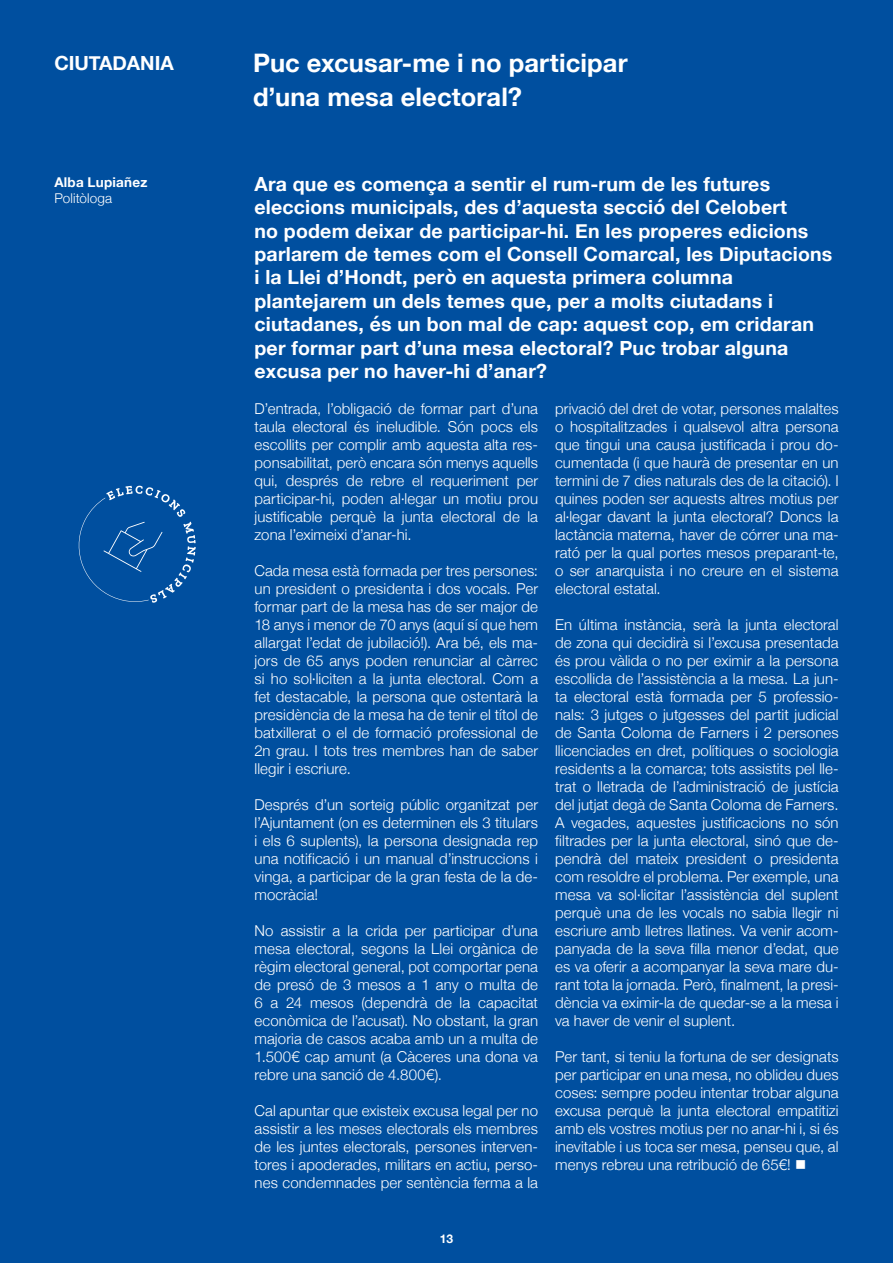
<style>
.page{position:relative;width:893px;height:1263px;background:#004f9f}
.page>*{position:absolute;margin:0;border:0;box-sizing:border-box;transform-origin:0 0}
.t1{font:700 25.5px/34.5px "Helvetica Neue";letter-spacing:.005em;color:#fff}
.t2{font:700 19.5px/23.4px "Helvetica Neue";letter-spacing:.01em;color:#fff}
.t3{font:300 15px/18px "Helvetica Neue";letter-spacing:.01em;color:#fff;text-align:justify}
.t4{font:700 13.5px "Helvetica Neue";letter-spacing:.02em;color:#fff}
.t5{font:300 13.5px "Helvetica Neue";letter-spacing:.01em;color:#fff}
.t6{font:700 12px "Helvetica Neue";color:#fff}
</style>
<div class="page">
<hr style="left:0;top:0;width:1px;height:1263px;background:#faf4ed">
<svg style="left:78px;top:486px;width:118px;height:117px"></svg>
<h2 class="t2" style="left:54px;top:52px;width:121px">CIUTADANIA</h2>
<p class="t4" style="left:54px;top:172px;width:95px">Alba Lupiañez</p>
<p class="t5" style="left:54px;top:187px;width:59px">Politòloga</p>
<h1 class="t1" style="left:253px;top:46px;width:376px">Puc excusar-me i no participar d’una mesa electoral?</h1>
<p class="t2" style="left:254px;top:173px;width:579px">Ara que es comença a sentir el rum-rum de les futures eleccions municipals, des d’aquesta secció del Celobert<br>no podem deixar de participar-hi. En les properes edicions parlarem de temes com el Consell Comarcal, les Diputacions i la Llei d’Hondt, però en aquesta primera columna plantejarem un dels temes que, per a molts ciutadans i ciutadanes, és un bon mal de cap: aquest cop, em cridaran per formar part d’una mesa electoral? Puc trobar alguna excusa per no haver-hi d’anar?</p>
<p class="t3" style="left:254px;top:399px;width:285px">D’entrada, l’obligació de formar part d’una taula electoral és ineludible. Són pocs els escollits per complir amb aquesta alta res&shy;ponsabilitat, però encara són menys aquells qui, després de rebre el requeriment per participar-hi, poden al·legar un motiu prou justificable perquè la junta electoral de la zona l’eximeixi d’anar-hi.</p>
<p class="t3" style="left:254px;top:561px;width:285px">Cada mesa està formada per tres persones: un president o presidenta i dos vocals. Per formar part de la mesa has de ser major de 18 anys i menor de 70 anys (aquí sí que hem allargat l’edat de jubilació!). Ara bé, els ma&shy;jors de 65 anys poden renunciar al càrrec si ho sol·liciten a la junta electoral. Com a fet destacable, la persona que ostentarà la presidència de la mesa ha de tenir el títol de batxillerat o el de formació professional de 2n grau. I tots tres membres han de saber llegir i escriure.</p>
<p class="t3" style="left:254px;top:795px;width:285px">Després d’un sorteig públic organitzat per l’Ajuntament (on es determinen els 3 titulars i els 6 suplents), la persona designada rep una notificació i un manual d’instruccions i vinga, a participar de la gran festa de la de&shy;mocràcia!</p>
<p class="t3" style="left:254px;top:921px;width:285px">No assistir a la crida per participar d’una mesa electoral, segons la Llei orgànica de règim electoral general, pot comportar pena de presó de 3 mesos a 1 any o multa de 6 a 24 mesos (dependrà de la capacitat econòmica de l’acusat). No obstant, la gran majoria de casos acaba amb un a multa de 1.500€ cap amunt (a Càceres una dona va rebre una sanció de 4.800€).</p>
<p class="t3" style="left:254px;top:1101px;width:285px">Cal apuntar que existeix excusa legal per no assistir a les meses electorals els membres de les juntes electorals, persones interven&shy;tores i apoderades, militars en actiu, perso&shy;nes condemnades per sentència ferma a la</p>
<p class="t3" style="left:555px;top:399px;width:285px">privació del dret de votar, persones malaltes o hospitalitzades i qualsevol altra persona que tingui una causa justificada i prou do&shy;cumentada (i que haurà de presentar en un termini de 7 dies naturals des de la citació). I quines poden ser aquests altres motius per al·legar davant la junta electoral? Doncs la lactància materna, haver de córrer una ma&shy;rató per la qual portes mesos preparant-te, o ser anarquista i no creure en el sistema electoral estatal.</p>
<p class="t3" style="left:555px;top:615px;width:285px">En última instància, serà la junta electoral de zona qui decidirà si l’excusa presentada és prou vàlida o no per eximir a la persona escollida de l’assistència a la mesa. La jun&shy;ta electoral està formada per 5 professio&shy;nals: 3 jutges o jutgesses del partit judicial de Santa Coloma de Farners i 2 persones llicenciades en dret, polítiques o sociologia residents a la comarca; tots assistits pel lle&shy;trat o lletrada de l’administració de justícia del jutjat degà de Santa Coloma de Farners.<br>A vegades, aquestes justificacions no són filtrades per la junta electoral, sinó que de&shy;pendrà del mateix president o presidenta com resoldre el problema. Per exemple, una mesa va sol·licitar l’assistència del suplent perquè una de les vocals no sabia llegir ni escriure amb lletres llatines. Va venir acom&shy;panyada de la seva filla menor d’edat, que es va oferir a acompanyar la seva mare du&shy;rant tota la jornada. Però, finalment, la presi&shy;dència va eximir-la de quedar-se a la mesa i va haver de venir el suplent.</p>
<p class="t3" style="left:555px;top:1047px;width:285px">Per tant, si teniu la fortuna de ser designats per participar en una mesa, no oblideu dues coses: sempre podeu intentar trobar alguna excusa perquè la junta electoral empatitizi amb els vostres motius per no anar-hi i, si és inevitable i us toca ser mesa, penseu que, al menys rebreu una retribució de 65€! ■</p>
<p class="t6" style="left:440px;top:1229px;width:15px">13</p>
</div>
